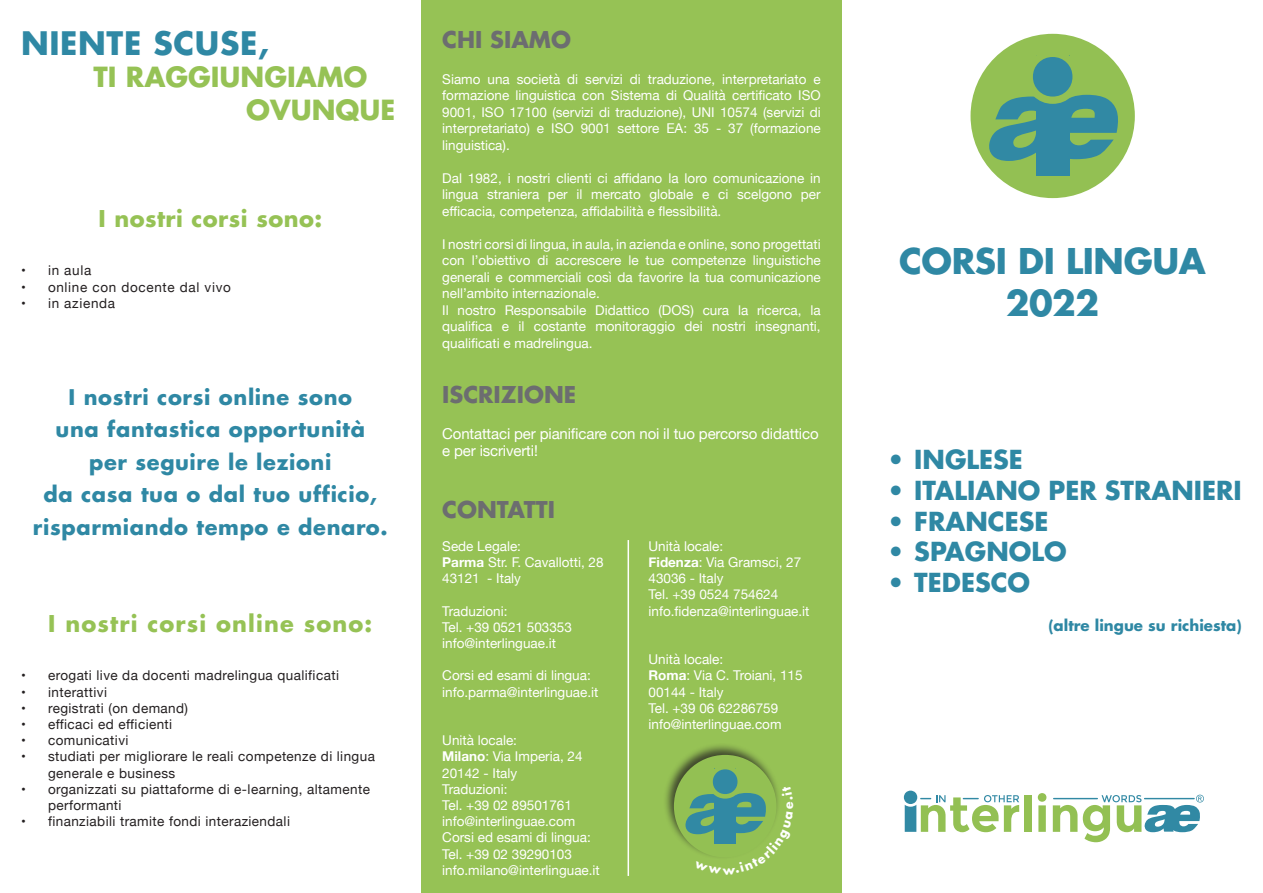
<style>
.page{position:relative;width:1263px;height:893px;background:#fff}
.page>*{position:absolute;margin:0;border:0;box-sizing:border-box;transform-origin:0 0}
.t1{font:700 34.5px "Futura";letter-spacing:-.01em;color:#2f88a4}
.t2{font:700 31.5px "Futura";letter-spacing:.02em;color:#2f88a4}
.t3{font:700 27px/32.4px "Futura";color:#96c255}
.t4{font:700 25.5px "Futura";color:#2f88a4}
.t5{font:700 22.5px "Futura";color:#6c6d70}
.t6{font:700 22.5px "Futura";letter-spacing:.05em;color:#96c255}
.t7{font:700 22.5px "Futura";letter-spacing:.02em;color:#96c255}
.t8{font:700 21px/32.4px "Futura";letter-spacing:.03em;color:#2f88a4;text-align:center}
.t9{font:15px/16.5px "Helvetica Neue";letter-spacing:-.01em;color:#fff}
.t10{font:700 15px "Futura";color:#2f88a4}
.t11{font:13.5px/16.5px "Helvetica Neue";color:#fff;text-align:justify}
.t12{font:13.5px/16.2px "Helvetica Neue";letter-spacing:.03em;color:#231f20}
.t13{font:13.5px "Helvetica Neue";letter-spacing:.05em;color:#231f20}
.s1{font-weight:700}
</style>
<div class="page">
<div style="left:421px;top:0;width:421px;height:893px;background:#96c255"></div>
<div style="left:1024px;top:795px;width:7px;height:37px;background:#93c053"></div>
<svg style="left:1038px;top:793px;width:8px;height:39px"></svg>
<svg style="left:1053px;top:805px;width:24px;height:27px"></svg>
<svg style="left:904px;top:791px;width:115px;height:41px"></svg>
<hr style="left:1054px;top:798px;width:43px;height:1px;background:#3189a4">
<svg style="left:1083px;top:795px;width:121px;height:47px"></svg>
<div style="left:970px;top:34px;width:165px;height:164px;background:#93c053;border-radius:50%"></div>
<div style="left:1036px;top:56px;width:33px;height:120px;background:#3189a4"></div>
<svg style="left:988px;top:50px;width:130px;height:111px"></svg>
<hr style="left:627px;top:540px;width:2px;height:336px;background:#fff">
<div style="left:663px;top:742px;width:118px;height:118px;background:#231f20;opacity:.75"></div>
<div style="left:674px;top:755px;width:102px;height:102px;background:#93c053;border-radius:50%"></div>
<svg style="left:685px;top:765px;width:96px;height:95px"></svg>
<p class="t2" style="left:21px;top:22px;width:249px">NIENTE SCUSE,</p>
<p class="t3" style="left:246px;top:61px;width:151px;text-indent:-153px">TI RAGGIUNGIAMO<br>OVUNQUE</p>
<p class="t7" style="left:98px;top:203px;width:225px">I nostri corsi sono:</p>
<p class="t12" style="left:21px;top:263px;width:72px">• in aula</p>
<p class="t13" style="left:21px;top:277px;width:211px">• online con docente dal vivo</p>
<p class="t13" style="left:21px;top:293px;width:96px">• in azienda</p>
<p class="t8" style="left:68px;top:381px;width:285px">I nostri corsi online sono</p>
<p class="t8" style="left:56px;top:413px;width:311px">una fantastica opportunità</p>
<p class="t8" style="left:89px;top:445px;width:244px">per seguire le lezioni</p>
<p class="t8" style="left:33px;top:478px;width:356px">da casa tua o dal tuo ufficio, risparmiando tempo e denaro.</p>
<p class="t6" style="left:48px;top:608px;width:325px">I nostri corsi online sono:</p>
<p class="t12" style="left:21px;top:668px;width:319px">• erogati live da docenti madrelingua qualificati</p>
<p class="t12" style="left:21px;top:684px;width:88px">• interattivi</p>
<p class="t12" style="left:21px;top:701px;width:169px">• registrati (on demand)</p>
<p class="t12" style="left:21px;top:717px;width:153px">• efficaci ed efficienti</p>
<p class="t12" style="left:21px;top:733px;width:109px">• comunicativi</p>
<p class="t12" style="left:48px;top:749px;width:328px;text-indent:-27px">• studiati per migliorare le reali competenze di lingua generale e business</p>
<p class="t12" style="left:48px;top:782px;width:323px;text-indent:-27px">• organizzati su piattaforme di e-learning, altamente performanti</p>
<p class="t12" style="left:21px;top:814px;width:270px">• finanziabili tramite fondi interaziendali</p>
<p class="t5" style="left:442px;top:24px;width:130px">CHI SIAMO</p>
<p class="t11" style="left:442px;top:71px;width:380px">Siamo una società di servizi di traduzione, interpretariato e formazione linguistica con Sistema di Qualità certificato ISO 9001, ISO 17100 (servizi di traduzione), UNI 10574 (servizi di interpretariato) e ISO 9001 settore EA: 35 - 37 (formazione linguistica).</p>
<p class="t11" style="left:442px;top:170px;width:380px">Dal 1982, i nostri clienti ci affidano la loro comunicazione in lingua straniera per il mercato globale e ci scelgono per efficacia, competenza, affidabilità e flessibilità.</p>
<p class="t11" style="left:442px;top:236px;width:380px">I nostri corsi di lingua, in aula, in azienda e online, sono progettati con l’obiettivo di accrescere le tue competenze linguistiche generali e commerciali così da favorire la tua comunicazione nell’ambito internazionale.</p>
<p class="t11" style="left:442px;top:302px;width:380px">Il nostro Responsabile Didattico (DOS) cura la ricerca, la qualifica e il costante monitoraggio dei nostri insegnanti, qualificati e madrelingua.</p>
<p class="t5" style="left:442px;top:380px;width:135px">ISCRIZIONE</p>
<p class="t9" style="left:442px;top:426px;width:378px">Contattaci per pianificare con noi il tuo percorso didattico e per iscriverti!</p>
<p class="t5" style="left:442px;top:495px;width:114px">CONTATTI</p>
<p class="t11" style="left:442px;top:539px;width:80px">Sede Legale:</p>
<p class="t11" style="left:442px;top:555px;width:163px"><span class="s1">Parma</span> Str. F. Cavallotti, 28 </p>
<p class="t11" style="left:442px;top:571px;width:80px">43121 - Italy</p>
<p class="t11" style="left:442px;top:603px;width:67px">Traduzioni:</p>
<p class="t11" style="left:442px;top:620px;width:131px">Tel. +39 0521 503353</p>
<p class="t11" style="left:442px;top:636px;width:115px"> info@interlinguae.it</p>
<p class="t11" style="left:442px;top:668px;width:150px">Corsi ed esami di lingua:</p>
<p class="t11" style="left:442px;top:684px;width:158px"> info.parma@interlinguae.it</p>
<p class="t11" style="left:442px;top:733px;width:76px">Unità locale:</p>
<p class="t11" style="left:442px;top:749px;width:142px"><span class="s1">Milano</span>: Via Imperia, 24</p>
<p class="t11" style="left:442px;top:765px;width:77px"> 20142 - Italy</p>
<p class="t11" style="left:442px;top:782px;width:67px">Traduzioni:</p>
<p class="t11" style="left:442px;top:798px;width:131px">Tel. +39 02 89501761</p>
<p class="t11" style="left:442px;top:814px;width:135px">info@interlinguae.com</p>
<p class="t11" style="left:442px;top:830px;width:150px">Corsi ed esami di lingua:</p>
<p class="t11" style="left:442px;top:846px;width:131px">Tel. +39 02 39290103</p>
<p class="t11" style="left:442px;top:863px;width:159px">info.milano@interlinguae.it</p>
<p class="t11" style="left:648px;top:539px;width:76px">Unità locale:</p>
<p class="t11" style="left:648px;top:555px;width:154px"><span class="s1">Fidenza</span>: Via Gramsci, 27</p>
<p class="t11" style="left:648px;top:571px;width:77px">43036 - Italy</p>
<p class="t11" style="left:648px;top:587px;width:131px">Tel. +39 0524 754624</p>
<p class="t11" style="left:648px;top:603px;width:163px">info.fidenza@interlinguae.it</p>
<p class="t11" style="left:648px;top:652px;width:76px">Unità locale:</p>
<p class="t11" style="left:648px;top:668px;width:156px"><span class="s1">Roma</span>: Via C. Troiani, 115</p>
<p class="t11" style="left:648px;top:684px;width:77px">00144 - Italy</p>
<p class="t11" style="left:648px;top:701px;width:131px">Tel. +39 06 62286759</p>
<p class="t11" style="left:648px;top:717px;width:135px">info@interlinguae.com</p>
<p class="t1" style="left:899px;top:238px;width:308px">CORSI DI LINGUA</p>
<p class="t1" style="left:1006px;top:280px;width:95px">2022</p>
<p class="t4" style="left:887px;top:443px;width:137px">• INGLESE</p>
<p class="t4" style="left:887px;top:473px;width:356px">• ITALIANO PER STRANIERI</p>
<p class="t4" style="left:887px;top:504px;width:163px">• FRANCESE</p>
<p class="t4" style="left:887px;top:535px;width:181px">• SPAGNOLO</p>
<p class="t4" style="left:887px;top:565px;width:144px">• TEDESCO</p>
<p class="t10" style="left:1048px;top:616px;width:195px">(altre lingue su richiesta)</p>
</div>
